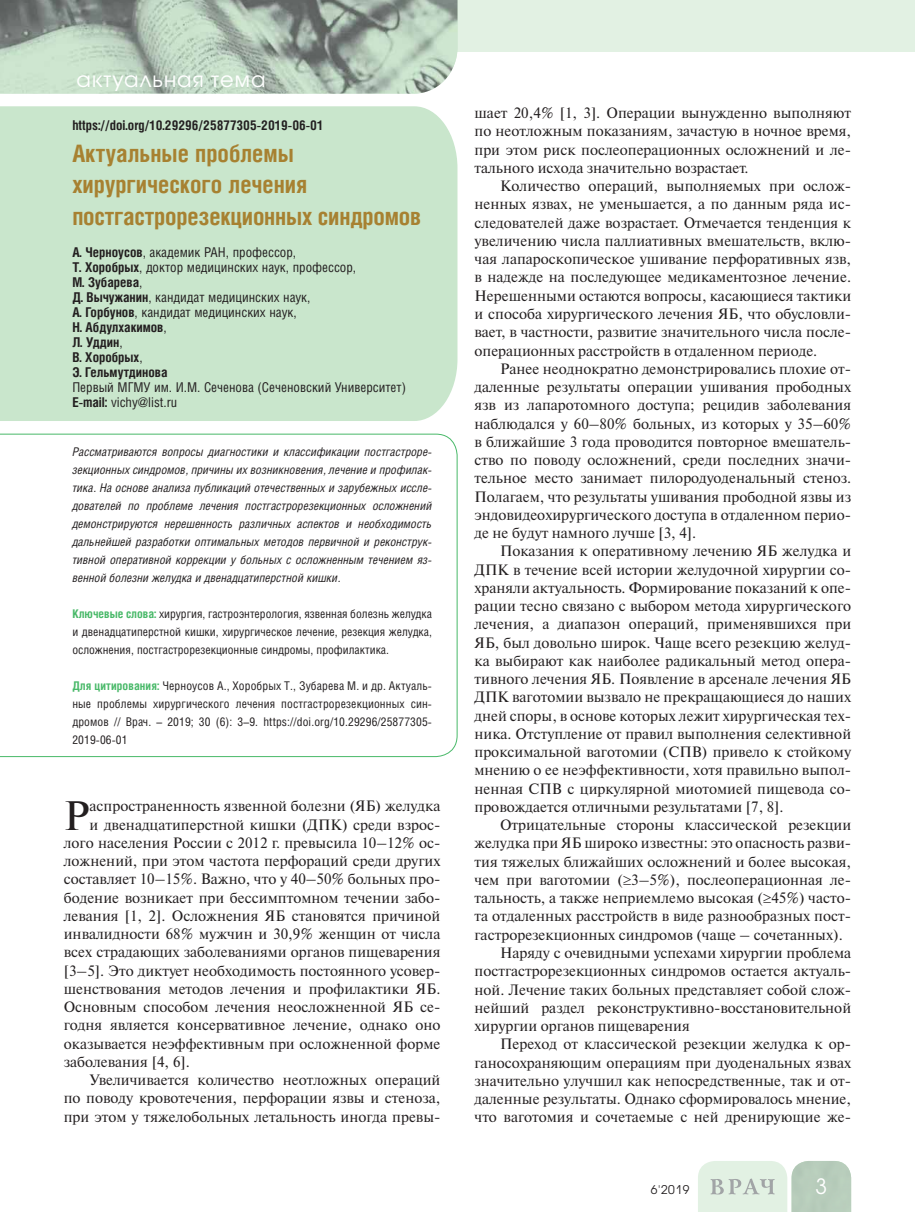
<style>
.page{position:relative;width:915px;height:1212px;background:#fff}
.page>*{position:absolute;margin:0;border:0;box-sizing:border-box;transform-origin:0 0}
.t1{font:41.1px "Newton C";color:#231f20}
.t2{font:700 24px/31.5px "Helios Cond C";color:#a78131}
.t3{font:21px "Avant Garde Gothic C";letter-spacing:.05em;color:#fff}
.t4{font:15px/18.3px "Newton C";color:#231f20;text-align:justify}
.t5{font:13.5px/15px "Helios Cond C";color:#231f20}
.t6{font:700 13.5px "Helios Cond C";color:#231f20}
.t7{font:italic 12px/18px "Helios Cond C";color:#231f20;text-align:justify}
.t8{font:12px/18px "Helios Cond C";color:#231f20;text-align:justify}
.t9{font:12px "Avant Garde Gothic C";color:#231f20}
.s1{font-weight:700}
.s2{font-weight:700;color:#49b969}
</style>
<div class="page">
<div style="left:0;top:0;width:914px;height:51px;background:#e2f1e3"></div>
<svg style="left:698px;top:1161px;width:152px;height:51px;background:#d0e0d2"></svg>
<div style="left:0;top:106px;width:457px;height:315px;background:#c9e6cc"></div>
<svg style="left:0;top:0;width:414px;height:94px;background:#a7b8aa"></svg>
<img style="left:414px;top:0;width:43px;height:94px">
<svg style="left:0;top:433px;width:457px;height:324px"></svg>
<h3 class="t3" style="left:77px;top:70px;width:190px">актуальная тема</h3>
<p class="t6" style="left:72px;top:120px;width:253px">https://doi.org/10.29296/25877305-2019-06-01</p>
<h2 class="t2" style="left:72px;top:140px;width:350px">Актуальные проблемы хирургического лечения постгастрорезекционных синдромов</h2>
<p class="t5" style="left:72px;top:246px;width:285px"><span class="s1">А. Черноусов</span>, академик РАН, профессор,<br><span class="s1">Т. Хоробрых</span>, доктор медицинских наук, профессор,<br><span class="s1">М. Зубарева</span>,<br><span class="s1">Д. Вычужанин</span>, кандидат медицинских наук,<br><span class="s1">А. Горбунов</span>, кандидат медицинских наук,<br><span class="s1">Н. Абдулхакимов</span>,<br><span class="s1">Л. Уддин</span>,<br><span class="s1">В. Хоробрых</span>,<br><span class="s1">Э. Гельмутдинова</span></p>
<p class="t5" style="left:72px;top:381px;width:335px">Первый МГМУ им. И.М. Сеченова (Сеченовский Университет)<br><span class="s1">E-mail:</span> vichy@list.ru</p>
<p class="t7" style="left:72px;top:444px;width:361px">Рассматриваются вопросы диагностики и классификации постгастроре&shy;зекционных синдромов, причины их возникновения, лечение и профилак&shy;тика. На основе анализа публикаций отечественных и зарубежных иссле&shy;дователей по проблеме лечения постгастрорезекционных осложнений демонстрируются нерешенность различных аспектов и необходимость дальнейшей разработки оптимальных методов первичной и реконструк&shy;тивной оперативной коррекции у больных с осложненным течением яз&shy;венной болезни желудка и двенадцатиперстной кишки.</p>
<p class="t8" style="left:72px;top:606px;width:361px"><span class="s2">Ключевые слова:</span> хирургия, гастроэнтерология, язвенная болезнь желудка и двенадцатиперстной кишки, хирургическое лечение, резекция желудка, осложнения, постгастрорезекционные синдромы, профилактика.</p>
<p class="t8" style="left:72px;top:678px;width:361px"><span class="s2">Для цитирования:</span> Черноусов А., Хоробрых Т., Зубарева М. и др. Актуаль&shy;ные проблемы хирургического лечения постгастрорезекционных син&shy;дромов // Врач. – 2019; 30 (6): 3–9. https://doi.org/10.29296/25877305- 2019-06-01</p>
<h1 class="t1" style="left:64px;top:800px;width:27px">Р</h1>
<p class="t4" style="left:89px;top:798px;width:352px">аспространенность язвенной болезни (ЯБ) желудка</p>
<p class="t4" style="left:89px;top:817px;width:352px">и двенадцатиперстной кишки (ДПК) среди взрос-</p>
<p class="t4" style="left:64px;top:835px;width:378px">лого населения России с 2012 г. превысила 10–12% ос-</p>
<p class="t4" style="left:64px;top:853px;width:378px">ложнений, при этом частота перфораций среди других</p>
<p class="t4" style="left:64px;top:871px;width:378px">составляет 10–15%. Важно, что у 40–50% больных про-</p>
<p class="t4" style="left:64px;top:890px;width:378px">бодение возникает при бессимптомном течении забо-</p>
<p class="t4" style="left:64px;top:908px;width:378px">левания [1, 2]. Осложнения ЯБ становятся причиной</p>
<p class="t4" style="left:64px;top:926px;width:378px">инвалидности 68% мужчин и 30,9% женщин от числа</p>
<p class="t4" style="left:64px;top:944px;width:378px">всех страдающих заболеваниями органов пищеварения</p>
<p class="t4" style="left:64px;top:963px;width:378px">[3–5]. Это диктует необходимость постоянного усовер-</p>
<p class="t4" style="left:64px;top:981px;width:378px">шенствования методов лечения и профилактики ЯБ.</p>
<p class="t4" style="left:64px;top:999px;width:378px">Основным способом лечения неосложненной ЯБ се-</p>
<p class="t4" style="left:64px;top:1018px;width:378px">годня является консервативное лечение, однако оно</p>
<p class="t4" style="left:64px;top:1036px;width:378px">оказывается неэффективным при осложненной форме</p>
<p class="t4" style="left:64px;top:1054px;width:127px">заболевания [4, 6].</p>
<p class="t4" style="left:89px;top:1072px;width:352px">Увеличивается количество неотложных операций</p>
<p class="t4" style="left:64px;top:1091px;width:378px">по поводу кровотечения, перфорации язвы и стеноза,</p>
<p class="t4" style="left:64px;top:1109px;width:378px">при этом у тяжелобольных летальность иногда превы-</p>
<p class="t4" style="left:474px;top:105px;width:378px">шает 20,4% [1, 3]. Операции вынужденно выполняют по неотложным показаниям, зачастую в ночное время, при этом риск послеоперационных осложнений и ле&shy;тального исхода значительно возрастает.</p>
<p class="t4" style="left:474px;top:178px;width:378px;text-indent:26px">Количество операций, выполняемых при ослож&shy;ненных язвах, не уменьшается, а по данным ряда ис&shy;следователей даже возрастает. Отмечается тенденция к увеличению числа паллиативных вмешательств, вклю&shy;чая лапароскопическое ушивание перфоративных язв, в надежде на последующее медикаментозное лечение.<br>Нерешенными остаются вопросы, касающиеся тактики и способа хирургического лечения ЯБ, что обусловли&shy;вает, в частности, развитие значительного числа после&shy;операционных расстройств в отдаленном периоде.</p>
<p class="t4" style="left:474px;top:361px;width:378px;text-indent:26px">Ранее неоднократно демонстрировались плохие от&shy;даленные результаты операции ушивания прободных язв из лапаротомного доступа; рецидив заболевания наблюдался у 60–80% больных, из которых у 35–60% в ближайшие 3 года проводится повторное вмешатель&shy;ство по поводу осложнений, среди последних значи&shy;тельное место занимает пилородуоденальный стеноз.<br>Полагаем, что результаты ушивания прободной язвы из эндовидеохирургического доступа в отдаленном перио&shy;де не будут намного лучше [3, 4].</p>
<p class="t4" style="left:474px;top:544px;width:378px;text-indent:26px">Показания к оперативному лечению ЯБ желудка и ДПК в течение всей истории желудочной хирургии со&shy;храняли актуальность. Формирование показаний к опе&shy;рации тесно связано с выбором метода хирургического лечения, а диапазон операций, применявшихся при ЯБ, был довольно широк. Чаще всего резекцию желуд&shy;ка выбирают как наиболее радикальный метод опера&shy;тивного лечения ЯБ. Появление в арсенале лечения ЯБ ДПК ваготомии вызвало не прекращающиеся до наших дней споры, в основе которых лежит хирургическая тех&shy;ника. Отступление от правил выполнения селективной проксимальной ваготомии (СПВ) привело к стойкому мнению о ее неэффективности, хотя правильно выпол&shy;ненная СПВ с циркулярной миотомией пищевода со&shy;провождается отличными результатами [7, 8].</p>
<p class="t4" style="left:500px;top:817px;width:352px">Отрицательные стороны классической резекции</p>
<p class="t4" style="left:474px;top:836px;width:378px">желудка при ЯБ широко известны: это опасность разви-</p>
<p class="t4" style="left:474px;top:854px;width:378px">тия тяжелых ближайших осложнений и более высокая,</p>
<p class="t4" style="left:474px;top:872px;width:378px">чем при ваготомии ( 3–5%), послеоперационная ле-</p>
<p class="t4" style="left:474px;top:890px;width:378px">тальность, а также неприемлемо высокая ( 45%) часто-</p>
<p class="t4" style="left:474px;top:909px;width:378px">та отдаленных расстройств в виде разнообразных пост-</p>
<p class="t4" style="left:474px;top:927px;width:370px">гастрорезекционных синдромов (чаще – сочетанных).</p>
<p class="t4" style="left:500px;top:945px;width:352px">Наряду с очевидными успехами хирургии проблема</p>
<p class="t4" style="left:474px;top:963px;width:378px">постгастрорезекционных синдромов остается актуаль-</p>
<p class="t4" style="left:474px;top:982px;width:378px">ной. Лечение таких больных представляет собой слож-</p>
<p class="t4" style="left:474px;top:1000px;width:378px">нейший раздел реконструктивно-восстановительной</p>
<p class="t4" style="left:474px;top:1018px;width:217px">хирургии органов пищеварения</p>
<p class="t4" style="left:500px;top:1036px;width:352px">Переход от классической резекции желудка к ор-</p>
<p class="t4" style="left:474px;top:1055px;width:378px">ганосохраняющим операциям при дуоденальных язвах</p>
<p class="t4" style="left:474px;top:1073px;width:378px">значительно улучшил как непосредственные, так и от-</p>
<p class="t4" style="left:474px;top:1091px;width:378px">даленные результаты. Однако сформировалось мнение,</p>
<p class="t4" style="left:474px;top:1109px;width:378px">что ваготомия и сочетаемые с ней дренирующие же-</p>
<p class="t9" style="left:650px;top:1184px;width:40px">6'2019</p>
<h3 class="t3" style="left:815px;top:1177px;width:13px">3</h3>
</div>
